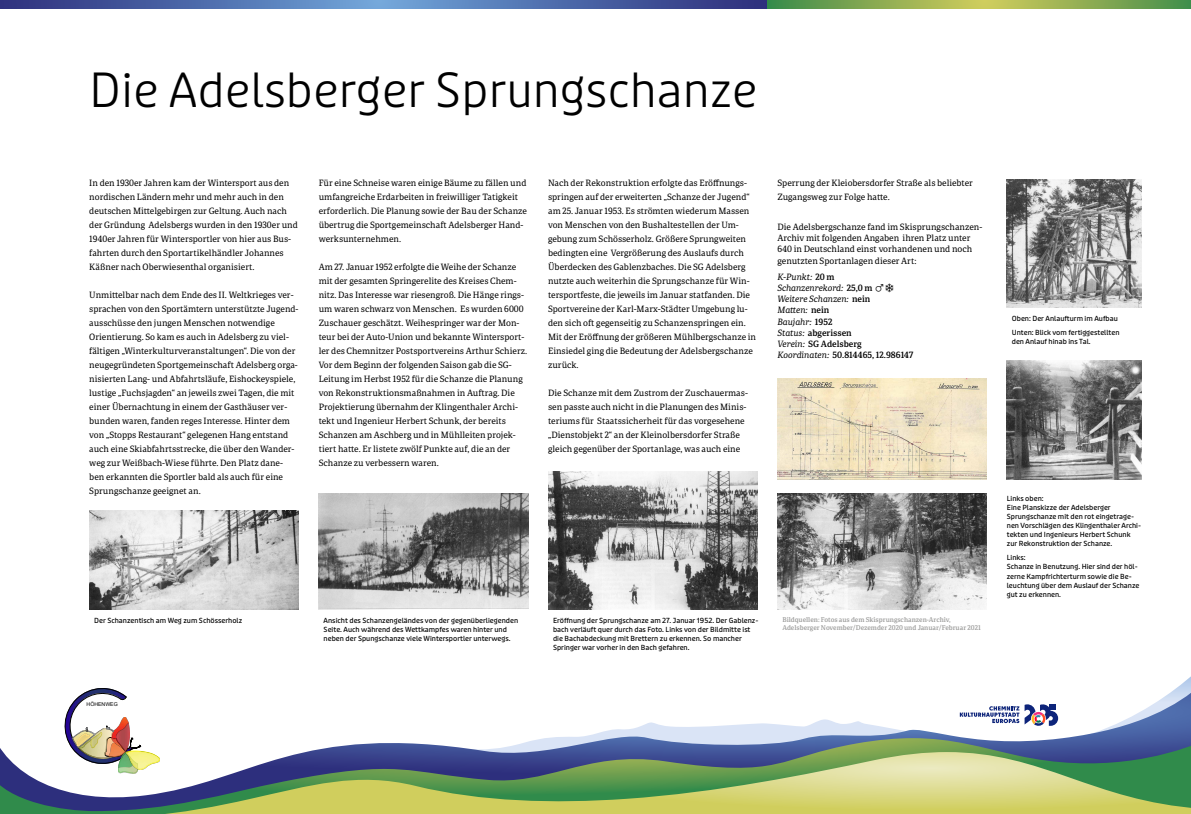
<style>
.page{position:relative;width:1191px;height:814px;background:#fff}
.page>*{position:absolute;margin:0;border:0;box-sizing:border-box;transform-origin:0 0}
.t1{font:300 46.83px "Puffin Display";color:#000}
.t2{font:8.75px/14px "Portada";color:#000}
.t3{font:italic 8.75px/11.2px "Portada";color:#000}
.t4{font:8.75px/11.2px "Portada Sb";color:#000}
.t5{font:500 7px/9.1px "Puffin Display";color:#000}
.t6{font:6.65px/8.4px "Portada Sb";color:#9d9d9c}
.t7{font:5.21px "Arial";color:#000}
.s1{font-family:"Portada Sb";font-style:normal}
.s2{font-family:"Portada";font-style:italic}
</style>
<div class="page">
<svg style="left:549px;top:684px;width:642px;height:54px"></svg>
<svg style="left:0;top:738px;width:1191px;height:14px"></svg>
<svg style="left:0;top:752px;width:1191px;height:62px;background:#90a57b"></svg>
<svg style="left:959px;top:704px;width:99px;height:22px"></svg>
<svg style="left:0;top:0;width:767px;height:9px;background:#4d69a9"></svg>
<svg style="left:767px;top:0;width:424px;height:9px;background:#89ac53"></svg>
<img style="left:61px;top:688px;width:98px;height:85px">
<img style="left:548px;top:471px;width:209px;height:138px">
<img style="left:777px;top:379px;width:210px;height:100px">
<img style="left:1006px;top:179px;width:135px;height:128px">
<img style="left:1006px;top:360px;width:135px;height:119px">
<img style="left:777px;top:493px;width:210px;height:116px">
<img style="left:89px;top:510px;width:210px;height:99px">
<img style="left:319px;top:493px;width:209px;height:116px">
<h1 class="t1" style="left:89px;top:63px;width:670px">Die Adelsberger Sprungschanze</h1>
<p class="t2" style="left:89px;top:175px;width:210px">In den 1930er Jahren kam der Wintersport aus den nordischen Ländern mehr und mehr auch in den deutschen Mittelgebirgen zur Geltung. Auch nach der Gründung Adelsbergs wurden in den 1930er und 1940er Jahren für Wintersportler von hier aus Bus&shy;fahrten durch den Sportartikelhändler Johannes Käßner nach Oberwiesenthal organisiert.</p>
<p class="t2" style="left:89px;top:287px;width:210px">Unmittelbar nach dem Ende des II. Weltkrieges ver&shy;sprachen von den Sportämtern unterstützte Jugend&shy;ausschüsse den jungen Menschen notwendige Orientierung. So kam es auch in Adelsberg zu viel&shy;fältigen „Winterkulturveranstaltungen“. Die von der neugegründeten Sportgemeinschaft Adelsberg orga&shy;nisierten Lang- und Abfahrtsläufe, Eishockeyspiele, lustige „Fuchsjagden“ an jeweils zwei Tagen, die mit einer Übernachtung in einem der Gasthäuser ver&shy;bunden waren, fanden reges Interesse. Hinter dem von „Stopps Restaurant“ gelegenen Hang entstand auch eine Skiabfahrtsstrecke, die über den Wander&shy;weg zur Weißbach-Wiese führte. Den Platz dane&shy;ben erkannten die Sportler bald als auch für eine Sprungschanze geeignet an.</p>
<p class="t2" style="left:319px;top:175px;width:210px">Für eine Schneise waren einige Bäume zu fällen und umfangreiche Erdarbeiten in freiwilliger Tatigkeit erforderlich. Die Planung sowie der Bau der Schanze übertrug die Sportgemeinschaft Adelsberger Hand&shy;werksunternehmen.</p>
<p class="t2" style="left:319px;top:259px;width:210px">Am 27. Januar 1952 erfolgte die Weihe der Schanze mit der gesamten Springerelite des Kreises Chem&shy;nitz. Das Interesse war riesengroß. Die Hänge rings&shy;um waren schwarz von Menschen. Es wurden 6000<br>Zuschauer geschätzt. Weihespringer war der Mon&shy;teur bei der Auto-Union und bekannte Wintersport&shy;ler des Chemnitzer Postsportvereins Arthur Schierz.<br>Vor dem Beginn der folgenden Saison gab die SG-Leitung im Herbst 1952 für die Schanze die Planung von Rekonstruktionsmaßnahmen in Auftrag. Die Projektierung übernahm der Klingenthaler Archi&shy;tekt und Ingenieur Herbert Schunk, der bereits Schanzen am Aschberg und in Mühlleiten projek&shy;tiert hatte. Er listete zwölf Punkte auf, die an der Schanze zu verbessern waren.</p>
<p class="t2" style="left:548px;top:175px;width:209px">Nach der Rekonstruktion erfolgte das Eröffnungs&shy;springen auf der erweiterten „Schanze der Jugend“ am 25. Januar 1953. Es strömten wiederum Massen von Menschen von den Bushaltestellen der Um&shy;gebung zum Schösserholz. Größere Sprungweiten bedingten eine Vergrößerung des Auslaufs durch Überdecken des Gablenzbaches. Die SG Adelsberg nutzte auch weiterhin die Sprungschanze für Win&shy;tersportfeste, die jeweils im Januar statfanden. Die Sportvereine der Karl-Marx-Städter Umgebung lu&shy;den sich oft gegenseitig zu Schanzenspringen ein.<br>Mit der Eröffnung der größeren Mühlbergschanze in Einsiedel ging die Bedeutung der Adelsbergschanze zurück.</p>
<p class="t2" style="left:548px;top:385px;width:201px">Die Schanze mit dem Zustrom der Zuschauermas&shy;sen passte auch nicht in die Planungen des Minis&shy;teriums für Staatssicherheit für das vorgesehene „Dienstobjekt 2“ an der Kleinolbersdorfer Straße gleich gegenüber der Sportanlage, was auch eine</p>
<p class="t2" style="left:777px;top:175px;width:197px">Sperrung der Kleiobersdorfer Straße als beliebter<br>Zugangsweg zur Folge hatte.</p>
<p class="t2" style="left:777px;top:221px;width:206px;line-height:11.2px">Die Adelsbergschanze fand im Skisprungschanzen-Archiv mit folgenden Angaben ihren Platz unter 640 in Deutschland einst vorhandenen und noch genutzten Sportanlagen dieser Art:</p>
<p class="t3" style="left:777px;top:271px;width:97px">K-Punkt: <span class="s1">20 m<br></span>Schanzenrekord: <span class="s1">25,0 m<br></span>Weitere Schanzen: <span class="s1">nein<br></span>Matten: <span class="s1">nein<br></span>Baujahr: <span class="s1">1952</span></p>
<p class="t4" style="left:777px;top:327px;width:137px"><span class="s2">Status:</span> abgerissen<br><span class="s2">Verein:</span> SG Adelsberg<br><span class="s2">Koordinaten:</span> 50.814465, 12.986147</p>
<p class="t5" style="left:94px;top:616px;width:149px">Der Schanzentisch am Weg zum Schösserholz</p>
<p class="t5" style="left:324px;top:615px;width:196px">Ansicht des Schanzengeländes von der gegenüberliegenden<br>Seite. Auch während des Wettkampfes waren hinter und neben der Spungschanze viele Wintersportler unterwegs.</p>
<p class="t7" style="left:87px;top:701px;width:33px">HÖHENWEG</p>
<p class="t5" style="left:553px;top:615px;width:206px">Eröffnung der Sprungschanze am 27. Januar 1952. Der Gablenz&shy;bach verläuft quer durch das Foto. Links von der Bildmitte ist die Bachabdeckung mit Brettern zu erkennen. So mancher Springer war vorher in den Bach gefahren.</p>
<p class="t6" style="left:782px;top:615px;width:200px">Bildquellen: Fotos aus dem Skisprungschanzen-Archiv,<br>Adelsberger November/Dezemder 2020 und Januar/Februar 2021</p>
<p class="t5" style="left:1011px;top:311px;width:109px;line-height:14.1px">Oben: Der Anlaufturm im Aufbau<br>Unten: Blick vom fertiggestellten</p>
<p class="t5" style="left:1011px;top:337px;width:80px">den Anlauf hinab ins Tal.</p>
<p class="t5" style="left:1006px;top:494px;width:136px">Links oben:<br>Eine Planskizze der Adelsberger<br>Sprungschanze mit den rot eingetrage&shy;nen Vorschlägen des Klingenthaler Archi&shy;tekten und Ingenieurs Herbert Schunk zur Rekonstruktion der Schanze.</p>
<p class="t5" style="left:1006px;top:553px;width:134px">Links:<br>Schanze in Benutzung. Hier sind der höl&shy;zerne Kampfrichterturm sowie die Be&shy;leuchtung über dem Auslauf der Schanze gut zu erkennen.</p>
</div>
